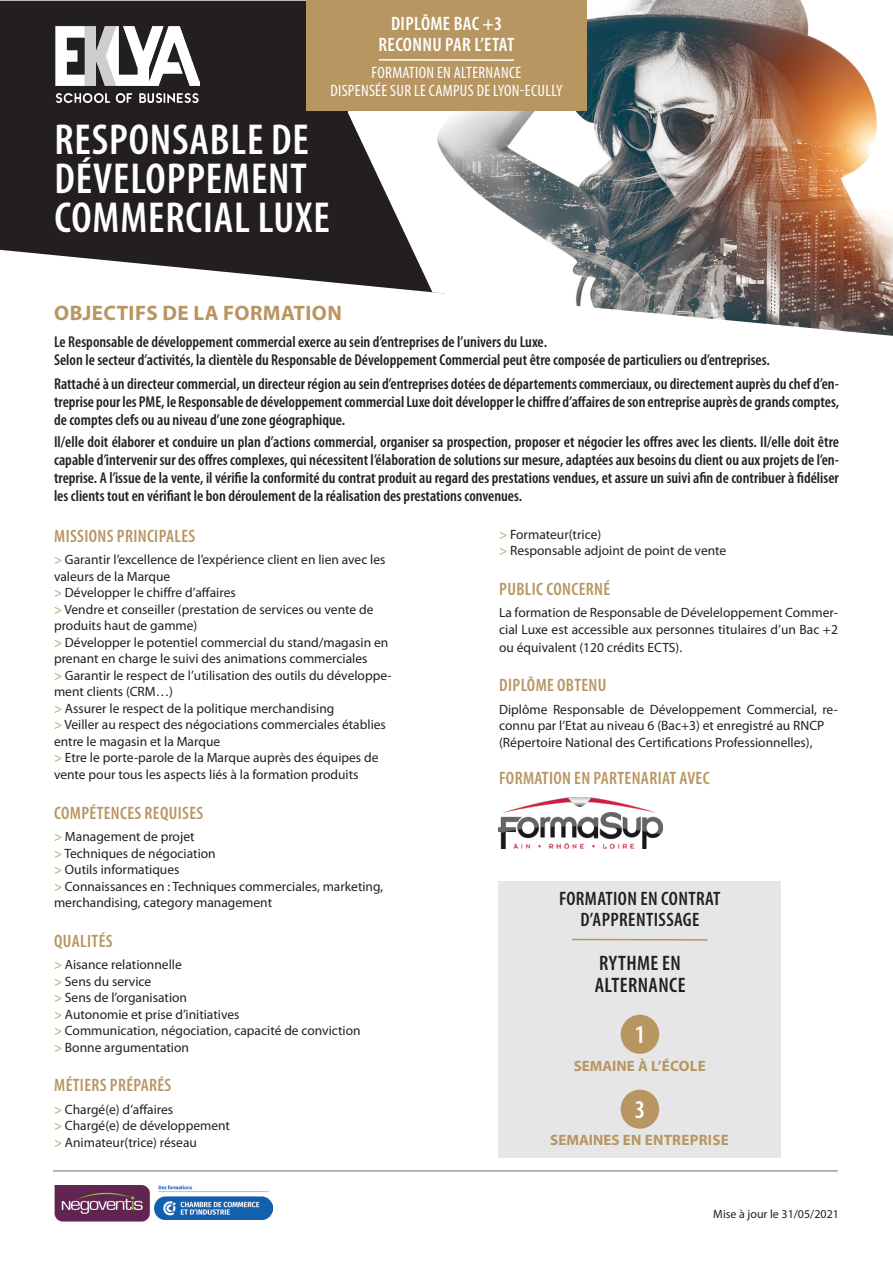
<style>
.page{position:relative;width:893px;height:1263px;background:#fff}
.page>*{position:absolute;margin:0;border:0;box-sizing:border-box;transform-origin:0 0}
.t1{font:600 condensed 43.5px "Myriad Pro";letter-spacing:.02em;color:#fff}
.t2{font:600 condensed 25.5px "Myriad Pro";color:#fff}
.t3{font:700 21px "Myriad Pro";letter-spacing:.02em;color:#b79662}
.t4{font:600 condensed 21px "Myriad Pro";letter-spacing:.02em;color:#231f20}
.t5{font:600 condensed 19.5px "Myriad Pro";letter-spacing:.02em;color:#231f20}
.t6{font:600 condensed 19.5px "Myriad Pro";letter-spacing:.02em;color:#fff}
.t7{font:600 condensed 18px "Myriad Pro";letter-spacing:.02em;color:#b79662}
.t8{font:condensed 16.5px "Myriad Pro";letter-spacing:.02em;color:#fff}
.t9{font:600 condensed 15.75px/18px "Myriad Pro";color:#231f20;text-align:justify}
.t10{font:700 15px "Myriad Pro";letter-spacing:.02em;color:#b79662}
.t11{font:700 15px "Myriad Pro";color:#b79662}
.t12{font:13.5px/16.5px "Myriad Pro";color:#231f20}
.t13{font:12px "Myriad Pro";color:#231f20}
.s1{color:#b79662}
</style>
<div class="page">
<svg style="left:0;top:1px;width:348px;height:283px;background:#322f30"></svg>
<img style="left:348px;top:0;width:545px;height:336px">
<div style="left:306px;top:0;width:281px;height:111px;background:#b79662"></div>
<hr style="left:53px;top:1171px;width:785px;height:1px;background:#6c6d70">
<img style="left:499px;top:797px;width:164px;height:51px">
<img style="left:54px;top:1185px;width:96px;height:37px">
<img style="left:54px;top:26px;width:145px;height:79px">
<hr style="left:379px;top:59px;width:135px;height:2px;background:#fff">
<img style="left:154px;top:1185px;width:118px;height:34px">
<div style="left:499px;top:881px;width:282px;height:276px;background:#e6e6e6"></div>
<div style="left:621px;top:1015px;width:38px;height:39px;background:#b79662;border-radius:50%"></div>
<div style="left:621px;top:1089px;width:38px;height:40px;background:#b79662;border-radius:50%"></div>
<hr style="left:572px;top:939px;width:135px;height:1px;background:#b79662">
<p class="t6" style="left:391px;top:11px;width:113px">DIPLÔME BAC +3</p>
<p class="t6" style="left:379px;top:32px;width:137px">RECONNU PAR L’ETAT</p>
<p class="t8" style="left:372px;top:62px;width:151px">FORMATION EN ALTERNANCE</p>
<p class="t8" style="left:330px;top:80px;width:234px">DISPENSÉE SUR LE CAMPUS DE LYON-ECULLY</p>
<p class="t1" style="left:54px;top:112px;width:256px">RESPONSABLE DE</p>
<p class="t1" style="left:54px;top:151px;width:254px">DÉVELOPPEMENT</p>
<p class="t1" style="left:54px;top:190px;width:277px">COMMERCIAL LUXE</p>
<p class="t3" style="left:54px;top:299px;width:289px">OBJECTIFS DE LA FORMATION</p>
<p class="t9" style="left:54px;top:332px;width:495px">Le Responsable de développement commercial exerce au sein d’entreprises de l’univers du Luxe.</p>
<p class="t9" style="left:54px;top:350px;width:717px">Selon le secteur d’activités, la clientèle du Responsable de Développement Commercial peut être composée de particuliers ou d’entreprises.</p>
<p class="t9" style="left:54px;top:374px;width:787px">Rattaché à un directeur commercial, un directeur région au sein d’entreprises dotées de départements commerciaux, ou directement auprès du chef d’en&shy;treprise pour les PME, le Responsable de développement commercial Luxe doit développer le chiffre d’affaires de son entreprise auprès de grands comptes, de comptes clefs ou au niveau d’une zone géographique.</p>
<p class="t9" style="left:54px;top:433px;width:786px">Il/elle doit élaborer et conduire un plan d’actions commercial, organiser sa prospection, proposer et négocier les offres avec les clients. Il/elle doit être capable d’intervenir sur des offres complexes, qui nécessitent l’élaboration de solutions sur mesure, adaptées aux besoins du client ou aux projets de l’en&shy;treprise. A l’issue de la vente, il vérifie la conformité du contrat produit au regard des prestations vendues, et assure un suivi afin de contribuer à fidéliser les clients tout en vérifiant le bon déroulement de la réalisation des prestations convenues.</p>
<p class="t7" style="left:54px;top:525px;width:143px">MISSIONS PRINCIPALES</p>
<p class="t12" style="left:54px;top:551px;width:333px"><span class="s1">&gt;</span> Garantir l’excellence de l’expérience client en lien avec les valeurs de la Marque</p>
<p class="t12" style="left:54px;top:584px;width:183px"><span class="s1">&gt;</span> Développer le chiffre d’affaires</p>
<p class="t12" style="left:54px;top:601px;width:321px"><span class="s1">&gt;</span> Vendre et conseiller (prestation de services ou vente de produits haut de gamme)</p>
<p class="t12" style="left:54px;top:634px;width:336px"><span class="s1">&gt;</span> Développer le potentiel commercial du stand/magasin en prenant en charge le suivi des animations commerciales</p>
<p class="t12" style="left:54px;top:667px;width:339px"><span class="s1">&gt;</span> Garantir le respect de l’utilisation des outils du développe&shy;ment clients (CRM…)</p>
<p class="t12" style="left:54px;top:700px;width:282px"><span class="s1">&gt;</span> Assurer le respect de la politique merchandising</p>
<p class="t12" style="left:54px;top:716px;width:333px"><span class="s1">&gt;</span> Veiller au respect des négociations commerciales établies entre le magasin et la Marque</p>
<p class="t12" style="left:54px;top:749px;width:326px"><span class="s1">&gt;</span> Etre le porte-parole de la Marque auprès des équipes de vente pour tous les aspects liés à la formation produits</p>
<p class="t7" style="left:54px;top:801px;width:151px">COMPÉTENCES REQUISES</p>
<p class="t12" style="left:54px;top:828px;width:142px"><span class="s1">&gt;</span> Management de projet</p>
<p class="t12" style="left:54px;top:844px;width:163px"><span class="s1">&gt;</span> Techniques de négociation</p>
<p class="t12" style="left:54px;top:861px;width:127px"><span class="s1">&gt;</span> Outils informatiques</p>
<p class="t12" style="left:54px;top:877px;width:331px"><span class="s1">&gt;</span> Connaissances en : Techniques commerciales, marketing, merchandising, category management</p>
<p class="t7" style="left:54px;top:929px;width:60px">QUALITÉS</p>
<p class="t12" style="left:54px;top:956px;width:129px"><span class="s1">&gt;</span> Aisance relationnelle</p>
<p class="t12" style="left:54px;top:973px;width:99px"><span class="s1">&gt;</span> Sens du service</p>
<p class="t12" style="left:54px;top:989px;width:135px"><span class="s1">&gt;</span> Sens de l’organisation</p>
<p class="t12" style="left:54px;top:1006px;width:187px"><span class="s1">&gt;</span> Autonomie et prise d’initiatives</p>
<p class="t12" style="left:54px;top:1022px;width:308px"><span class="s1">&gt;</span> Communication, négociation, capacité de conviction</p>
<p class="t12" style="left:54px;top:1039px;width:137px"><span class="s1">&gt;</span> Bonne argumentation</p>
<p class="t7" style="left:54px;top:1074px;width:119px">MÉTIERS PRÉPARÉS</p>
<p class="t12" style="left:54px;top:1101px;width:121px"><span class="s1">&gt;</span> Chargé(e) d’affaires</p>
<p class="t12" style="left:54px;top:1117px;width:178px"><span class="s1">&gt;</span> Chargé(e) de développement</p>
<p class="t12" style="left:54px;top:1134px;width:144px"><span class="s1">&gt;</span> Animateur(trice) réseau</p>
<p class="t12" style="left:499px;top:525px;width:104px"><span class="s1">&gt;</span> Formateur(trice)</p>
<p class="t12" style="left:499px;top:542px;width:229px"><span class="s1">&gt;</span> Responsable adjoint de point de vente</p>
<p class="t7" style="left:499px;top:577px;width:112px">PUBLIC CONCERNÉ</p>
<p class="t12" style="left:499px;top:604px;width:340px">La formation de Responsable de Déveleloppement Commer&shy;cial Luxe est accessible aux personnes titulaires d’un Bac +2</p>
<p class="t12" style="left:499px;top:639px;width:185px">ou équivalent (120 crédits ECTS).</p>
<p class="t7" style="left:499px;top:674px;width:109px">DIPLÔME OBTENU</p>
<p class="t12" style="left:499px;top:701px;width:340px">Diplôme Responsable de Développement Commercial, re&shy;connu par l’Etat au niveau 6 (Bac+3) et enregistré au RNCP</p>
<p class="t12" style="left:499px;top:734px;width:315px">(Répertoire National des Certifications Professionnelles),</p>
<p class="t7" style="left:499px;top:767px;width:212px">FORMATION EN PARTENARIAT AVEC</p>
<p class="t5" style="left:559px;top:886px;width:163px">FORMATION EN CONTRAT</p>
<p class="t5" style="left:580px;top:907px;width:121px">D’APPRENTISSAGE</p>
<p class="t4" style="left:599px;top:950px;width:83px">RYTHME EN</p>
<p class="t4" style="left:595px;top:972px;width:92px">ALTERNANCE</p>
<p class="t2" style="left:635px;top:1019px;width:12px">1</p>
<p class="t11" style="left:574px;top:1056px;width:134px">SEMAINE À L’ÉCOLE</p>
<p class="t2" style="left:635px;top:1093px;width:12px">3</p>
<p class="t10" style="left:550px;top:1130px;width:180px">SEMAINES EN ENTREPRISE</p>
<p class="t13" style="left:713px;top:1206px;width:127px">Mise à jour le 31/05/2021</p>
</div>
